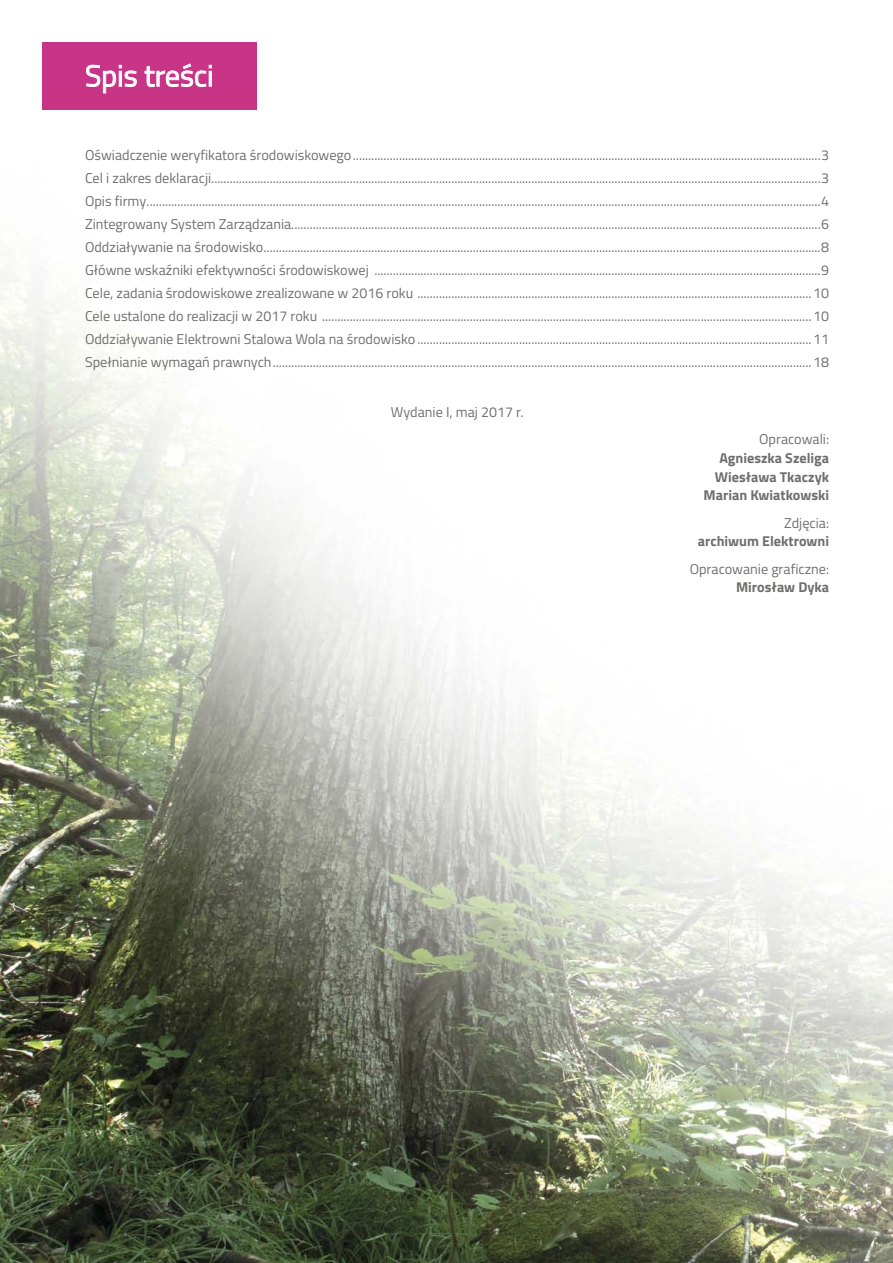
<style>
.page{position:relative;width:893px;height:1263px;background:#fff}
.page>*{position:absolute;margin:0;border:0;box-sizing:border-box;transform-origin:0 0}
.t1{font:30px "Titillium";color:#fff}
.t2{font:14.25px/23px "Titillium";color:#6f6f6e;text-align:justify}
.t3{font:700 14.25px/18.8px "Titillium";color:#6f6f6e;text-align:right}
</style>
<div class="page">
<img style="left:0;top:68px;width:893px;height:1195px">
<div style="left:43px;top:43px;width:214px;height:25px;background:#c83486"></div>
<div style="left:43px;top:68px;width:214px;height:42px;background:#c83486"></div>
<svg style="left:86px;top:64px;width:51px;height:30px"></svg>
<svg style="left:144px;top:63px;width:67px;height:24px"></svg>
<h1 class="t1" style="left:85px;top:54px;width:130px">Spis treści</h1>
<p class="t2" style="left:85px;top:142px;width:746px">Oświadczenie weryfikatora środowiskowego ........................................................................................................................................................3<br>Cel i zakres deklaracji......................................................................................................................................................................................................3<br>Opis firmy ...........................................................................................................................................................................................................................4<br>Zintegrowany System Zarządzania............................................................................................................................................................................6<br>Oddziaływanie na środowisko .....................................................................................................................................................................................8<br>Główne wskaźniki efektywności środowiskowej .................................................................................................................................................9<br>Cele, zadania środowiskowe zrealizowane w 2016 roku ................................................................................................................................10<br>Cele ustalone do realizacji w 2017 roku ...............................................................................................................................................................10<br>Oddziaływanie Elektrowni Stalowa Wola na środowisko ................................................................................................................................11<br>Spełnianie wymagań prawnych ...............................................................................................................................................................................18</p>
<p class="t2" style="left:391px;top:400px;width:134px">Wydanie I, maj 2017 r.</p>
<p class="t2" style="left:759px;top:427px;width:71px">Opracowali:</p>
<p class="t3" style="left:704px;top:448px;width:127px">Agnieszka Szeliga<br>Wiesława Tkaczyk<br>Marian Kwiatkowski</p>
<p class="t2" style="left:784px;top:510px;width:46px">Zdjęcia:</p>
<p class="t3" style="left:698px;top:531px;width:133px">archiwum Elektrowni</p>
<p class="t2" style="left:690px;top:556px;width:141px">Opracowanie graficzne:</p>
<p class="t3" style="left:736px;top:577px;width:95px">Mirosław Dyka</p>
</div>
